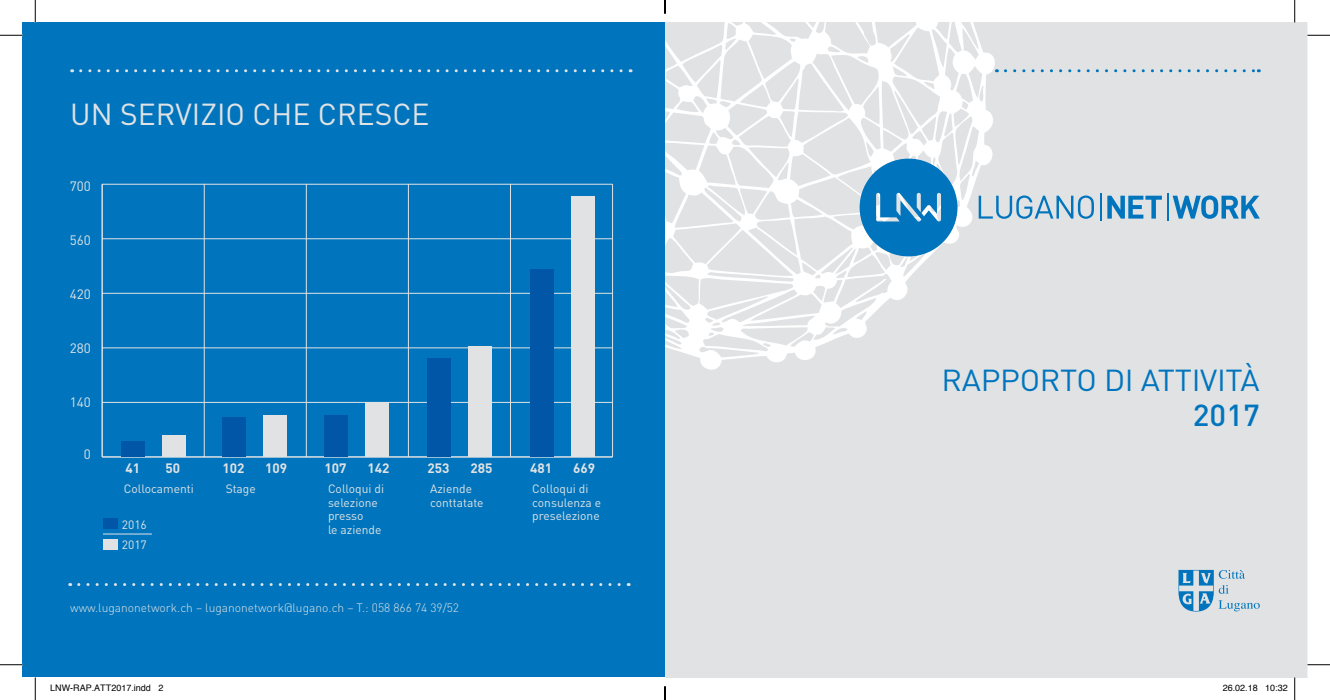
<style>
.page{position:relative;width:1330px;height:700px;background:#fff}
.page>*{position:absolute;margin:0;border:0;box-sizing:border-box;transform-origin:0 0}
.t1{font:30px "DIN";color:#e1e2e4}
.t2{font:30px "DIN";letter-spacing:-.01em;color:#0075bd;scale:1.05 1}
.t3{font:500 30px "DIN";color:#0075bd;scale:1.05 1}
.t4{font:700 13.5px "DIN";color:#e1e2e4}
.t5{font:13.5px "DIN";color:#e1e2e4}
.t6{font:12px/13.5px "DIN";color:#e1e2e4}
.t7{font:300 12px "DIN";color:#e1e2e4}
.t8{font:9px "Helvetica";color:#000}
</style>
<div class="page">
<div style="left:665px;top:22px;width:641px;height:655px;background:#e1e2e4"></div>
<svg style="left:665px;top:22px;width:333px;height:348px"></svg>
<div style="left:22px;top:22px;width:643px;height:655px;background:#0075bd"></div>
<hr style="left:102px;top:402px;width:510px;height:1px;background:#e1e2e4">
<hr style="left:102px;top:347px;width:510px;height:1px;background:#e1e2e4">
<hr style="left:102px;top:293px;width:510px;height:1px;background:#e1e2e4">
<hr style="left:102px;top:238px;width:510px;height:1px;background:#e1e2e4">
<hr style="left:102px;top:184px;width:510px;height:1px;background:#e1e2e4">
<svg style="left:978px;top:195px;width:115px;height:24px"></svg>
<hr style="left:1099px;top:193px;width:2px;height:28px;background:#0075bd">
<svg style="left:1107px;top:196px;width:54px;height:23px"></svg>
<hr style="left:1166px;top:193px;width:2px;height:28px;background:#0075bd">
<svg style="left:1172px;top:195px;width:87px;height:24px"></svg>
<svg style="left:859px;top:159px;width:98px;height:97px"></svg>
<svg style="left:81px;top:69px;width:550px;height:3px"></svg>
<svg style="left:79px;top:583px;width:550px;height:3px"></svg>
<hr style="left:102px;top:456px;width:510px;height:1px;background:#e1e2e4">
<hr style="left:102px;top:184px;width:1px;height:273px;background:#e1e2e4">
<hr style="left:204px;top:184px;width:1px;height:273px;background:#e1e2e4">
<hr style="left:306px;top:184px;width:1px;height:273px;background:#e1e2e4">
<hr style="left:408px;top:184px;width:1px;height:273px;background:#e1e2e4">
<hr style="left:510px;top:184px;width:1px;height:273px;background:#e1e2e4">
<hr style="left:612px;top:184px;width:1px;height:273px;background:#e1e2e4">
<div style="left:468px;top:346px;width:24px;height:111px;background:#e1e2e4"></div>
<div style="left:263px;top:415px;width:24px;height:42px;background:#e1e2e4"></div>
<div style="left:162px;top:435px;width:24px;height:22px;background:#e1e2e4"></div>
<div style="left:570px;top:196px;width:24px;height:261px;background:#e1e2e4"></div>
<div style="left:365px;top:402px;width:24px;height:55px;background:#e1e2e4"></div>
<div style="left:121px;top:441px;width:24px;height:16px;background:#0156a8"></div>
<div style="left:427px;top:359px;width:24px;height:98px;background:#0156a8"></div>
<div style="left:530px;top:270px;width:23px;height:187px;background:#0156a8"></div>
<div style="left:222px;top:418px;width:24px;height:39px;background:#0156a8"></div>
<div style="left:324px;top:416px;width:24px;height:41px;background:#0156a8"></div>
<div style="left:104px;top:519px;width:14px;height:10px;background:#0156a8"></div>
<div style="left:104px;top:539px;width:14px;height:10px;background:#e1e2e4"></div>
<hr style="left:103px;top:534px;width:49px;height:1px;background:#e1e2e4">
<svg style="left:1178px;top:570px;width:81px;height:41px"></svg>
<svg style="left:1005px;top:69px;width:253px;height:3px"></svg>
<svg style="left:0;top:35px;width:22px;height:1px"></svg>
<svg style="left:1307px;top:35px;width:22px;height:1px"></svg>
<svg style="left:0;top:664px;width:22px;height:1px"></svg>
<svg style="left:1307px;top:664px;width:22px;height:1px"></svg>
<svg style="left:35px;top:0;width:1px;height:22px"></svg>
<svg style="left:35px;top:677px;width:1px;height:23px"></svg>
<svg style="left:1294px;top:0;width:1px;height:22px"></svg>
<svg style="left:1294px;top:677px;width:1px;height:23px"></svg>
<svg style="left:664px;top:0;width:1px;height:13px"></svg>
<svg style="left:664px;top:686px;width:1px;height:14px"></svg>
<h1 class="t1" style="left:70px;top:96px;width:361px">Un servizio che cresce</h1>
<p class="t5" style="left:70px;top:177px;width:23px">700</p>
<p class="t5" style="left:70px;top:231px;width:23px">560</p>
<p class="t5" style="left:70px;top:285px;width:23px">420</p>
<p class="t5" style="left:70px;top:339px;width:23px">280</p>
<p class="t5" style="left:70px;top:393px;width:23px">140</p>
<p class="t5" style="left:84px;top:445px;width:9px">0</p>
<p class="t4" style="left:125px;top:460px;width:16px">41</p>
<p class="t4" style="left:165px;top:460px;width:16px">50</p>
<p class="t4" style="left:222px;top:460px;width:23px">102</p>
<p class="t4" style="left:265px;top:460px;width:23px">109</p>
<p class="t4" style="left:324px;top:460px;width:23px">107</p>
<p class="t4" style="left:367px;top:460px;width:23px">142</p>
<p class="t4" style="left:427px;top:460px;width:23px">253</p>
<p class="t4" style="left:470px;top:460px;width:23px">285</p>
<p class="t4" style="left:530px;top:460px;width:23px">481</p>
<p class="t4" style="left:573px;top:460px;width:23px">669</p>
<p class="t6" style="left:124px;top:482px;width:71px">Collocamenti</p>
<p class="t6" style="left:226px;top:482px;width:32px">Stage</p>
<p class="t6" style="left:328px;top:482px;width:58px">Colloqui di selezione presso<br>le aziende</p>
<p class="t6" style="left:430px;top:482px;width:55px">Aziende conttatate</p>
<p class="t6" style="left:532px;top:482px;width:71px">Colloqui di consulenza e preselezione</p>
<p class="t6" style="left:122px;top:514px;width:27px;line-height:20.1px">2016<br>2017</p>
<p class="t7" style="left:70px;top:600px;width:390px">www.luganonetwork.ch – luganonetwork@lugano.ch – T.: 058 866 74 39/52</p>
<h1 class="t2" style="left:941px;top:362px;width:304px">Rapporto di attività</h1>
<h1 class="t3" style="left:1192px;top:396px;width:65px">2017</h1>
<p class="t8" style="left:50px;top:681px;width:115px">LNW-RAP.ATT2017.indd 2</p>
<p class="t8" style="left:1222px;top:681px;width:67px">26.02.18 10:32</p>
</div>
